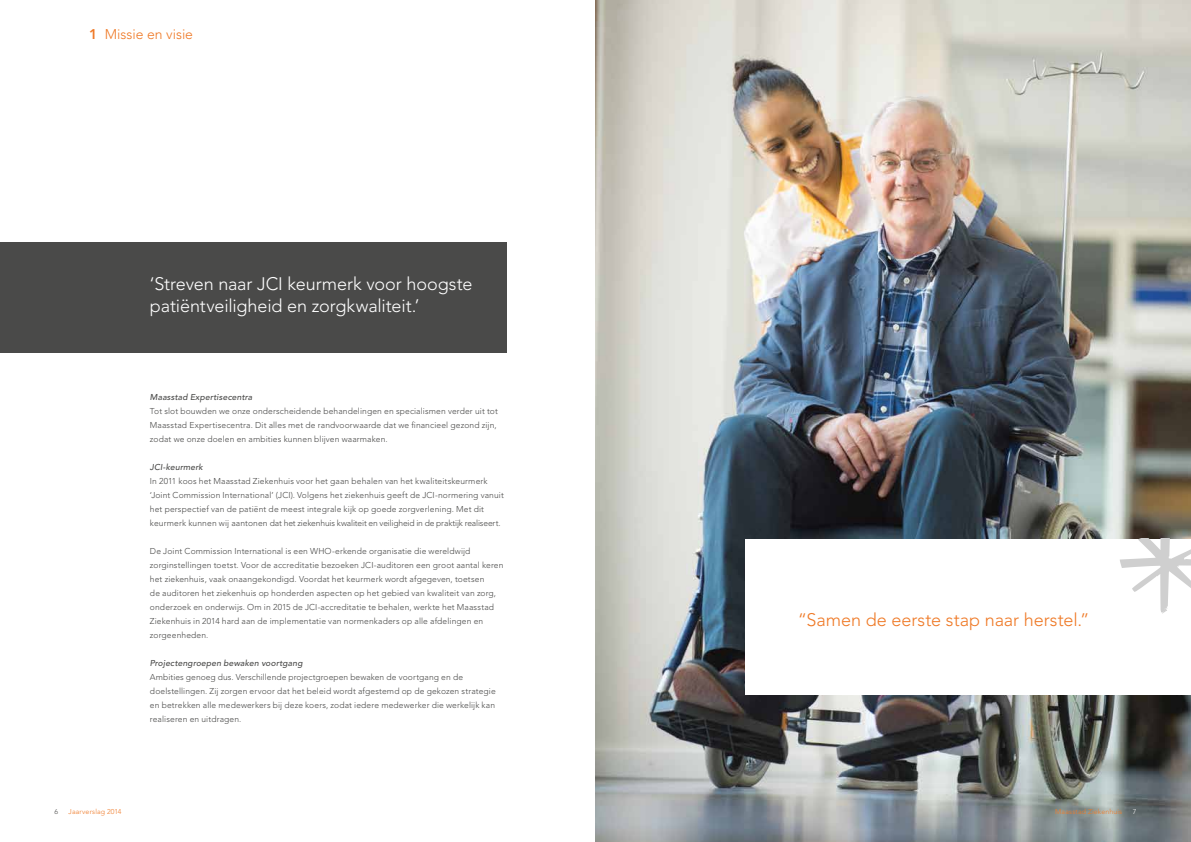
<style>
.page{position:relative;width:1191px;height:842px;background:#fff}
.page>*{position:absolute;margin:0;border:0;box-sizing:border-box;transform-origin:0 0}
.t1{font:300 18px/22px "Avenir";letter-spacing:-.005em;color:#fff}
.t2{font:300 18px "Avenir";letter-spacing:-.005em;color:#ef7926}
.t3{font:300 14px "Avenir";letter-spacing:-.005em;color:#ef7926}
.t4{font:300 8.5px/14px "Avenir";letter-spacing:.015em;color:#4a4a49}
.t5{font:italic 500 8.5px "Avenir";letter-spacing:.02em;color:#4a4a49}
.t6{font:300 7px "Avenir";letter-spacing:.02em;color:#ef7926}
.t7{font:300 7px "Avenir";color:#4a4a49}
.t8{font:300 7px "Avenir";color:#fff}
.s1{font-weight:800}
</style>
<div class="page">
<img style="left:595px;top:0;width:596px;height:842px">
<div style="left:745px;top:539px;width:446px;height:155px;background:#fff"></div>
<svg style="left:1120px;top:539px;width:71px;height:75px"></svg>
<div style="left:0;top:243px;width:506px;height:110px;background:#4a4a49"></div>
<h2 class="t3" style="left:89px;top:26px;width:105px"><span class="s1">1</span> Missie en visie</h2>
<h1 class="t1" style="left:150px;top:273px;width:324px">‘Streven naar JCI keurmerk voor hoogste patiëntveiligheid en zorgkwaliteit.’</h1>
<p class="t5" style="left:150px;top:392px;width:104px">Maasstad Expertisecentra</p>
<p class="t4" style="left:150px;top:404px;width:349px">Tot slot bouwden we onze onderscheidende behandelingen en specialismen verder uit tot<br>Maasstad Expertisecentra. Dit alles met de randvoorwaarde dat we financieel gezond zijn, zodat we onze doelen en ambities kunnen blijven waarmaken.</p>
<p class="t5" style="left:150px;top:462px;width:54px">JCI-keurmerk</p>
<p class="t4" style="left:150px;top:474px;width:355px">In 2011 koos het Maasstad Ziekenhuis voor het gaan behalen van het kwaliteitskeurmerk ‘Joint Commission International’ (JCI). Volgens het ziekenhuis geeft de JCI-normering vanuit het perspectief van de patiënt de meest integrale kijk op goede zorgverlening. Met dit keurmerk kunnen wij aantonen dat het ziekenhuis kwaliteit en veiligheid in de praktijk realiseert.</p>
<p class="t4" style="left:150px;top:544px;width:355px">De Joint Commission International is een WHO-erkende organisatie die wereldwijd zorginstellingen toetst. Voor de accreditatie bezoeken JCI-auditoren een groot aantal keren het ziekenhuis, vaak onaangekondigd. Voordat het keurmerk wordt afgegeven, toetsen<br>de auditoren het ziekenhuis op honderden aspecten op het gebied van kwaliteit van zorg, onderzoek en onderwijs. Om in 2015 de JCI-accreditatie te behalen, werkte het Maasstad Ziekenhuis in 2014 hard aan de implementatie van normenkaders op alle afdelingen en zorgeenheden.</p>
<p class="t5" style="left:150px;top:658px;width:154px">Projectengroepen bewaken voortgang</p>
<p class="t4" style="left:150px;top:670px;width:347px">Ambities genoeg dus. Verschillende projectgroepen bewaken de voortgang en de doelstellingen. Zij zorgen ervoor dat het beleid wordt afgestemd op de gekozen strategie en betrekken alle medewerkers bij deze koers, zodat iedere medewerker die werkelijk kan realiseren en uitdragen.</p>
<p class="t7" style="left:54px;top:807px;width:5px">6</p>
<p class="t6" style="left:69px;top:807px;width:54px">Jaarverslag 2014</p>
<h1 class="t2" style="left:797px;top:609px;width:293px">“Samen de eerste stap naar herstel.”</h1>
<p class="t6" style="left:1055px;top:807px;width:69px">Maasstad Ziekenhuis</p>
<p class="t8" style="left:1132px;top:807px;width:5px">7</p>
</div>
